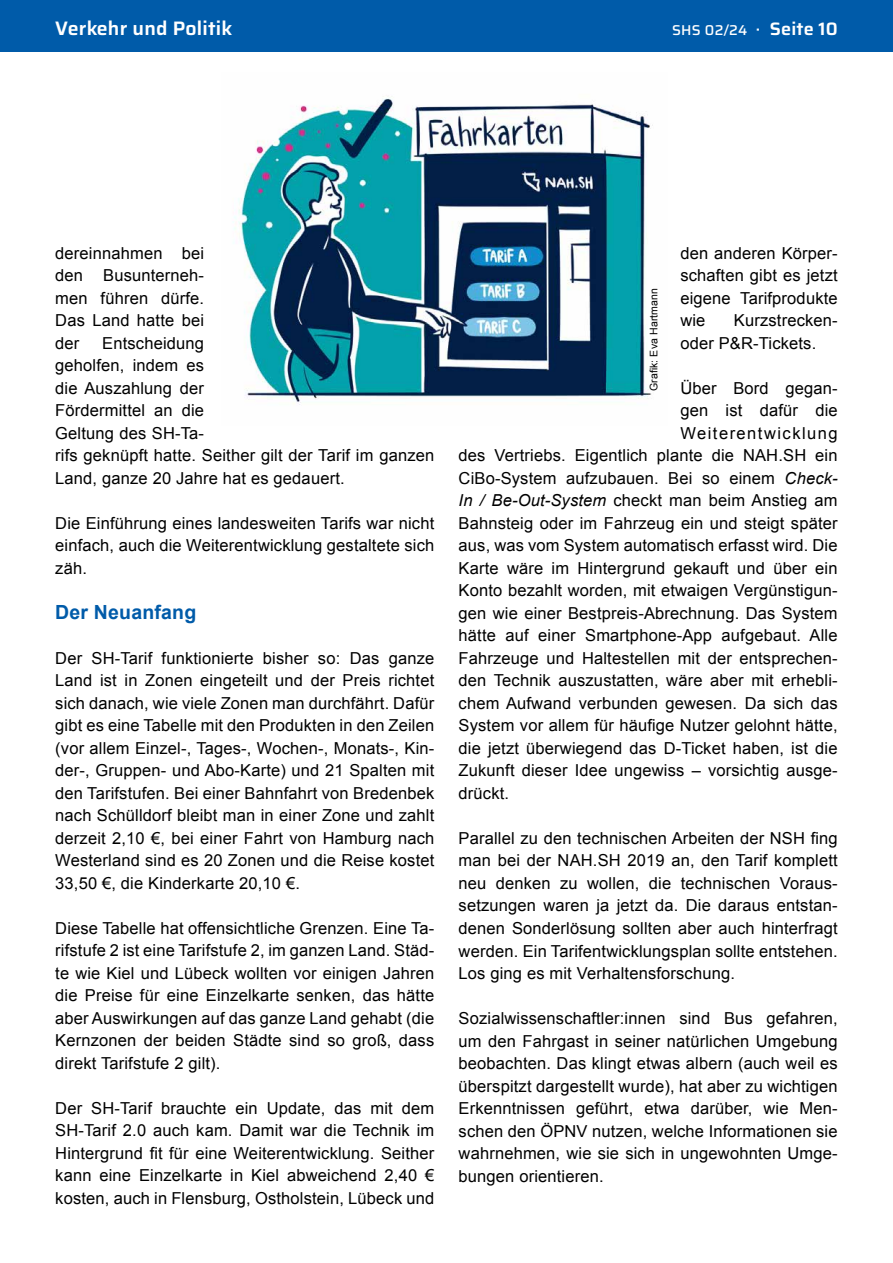
<style>
.page{position:relative;width:893px;height:1263px;background:#fff}
.page>*{position:absolute;margin:0;border:0;box-sizing:border-box;transform-origin:0 0}
.t1{font:600 19.5px "Saira";letter-spacing:.01em;color:#fff}
.t2{font:700 19.5px "Arial";letter-spacing:.01em;color:#005ba9}
.t3{font:16.5px/22.5px "Arial";letter-spacing:.01em;color:#000;text-align:justify}
.t4{font:16.5px "Arial";letter-spacing:.09em;color:#000}
.t5{font:500 14.25px "Saira";letter-spacing:.02em;color:#fff}
.t6{font:10.5px "Arial";letter-spacing:.01em;color:#000}
.s1{font-size:18px}
.s2{font-weight:600;font-size:18px}
.s3{font-style:italic}
</style>
<div class="page">
<img style="left:234px;top:96px;width:419px;height:309px">
<div style="left:0;top:0;width:893px;height:51px;background:#005ba9"></div>
<p class="t1" style="left:55px;top:12px;width:179px">Verkehr und Politik</p>
<p class="t5" style="left:672px;top:18px;width:167px">SHS 02/24 <span class="s1">·</span> <span class="s2">Seite 10</span></p>
<p class="t3" style="left:55px;top:242px;width:150px">dereinnahmen bei den Busunterneh&shy;men führen dürfe.<br>Das Land hatte bei der</p>
<p class="t3" style="left:55px;top:332px;width:381px;text-align:left;text-indent:47px">Entscheidung<br>geholfen, indem es<br>die Auszahlung der<br>Fördermittel an die<br>Geltung des SH-Ta-<br>rifs geknüpft hatte. Seither gilt der Tarif im ganzen<br>Land, ganze 20 Jahre hat es gedauert.</p>
<p class="t3" style="left:55px;top:512px;width:381px">Die Einführung eines landesweiten Tarifs war nicht einfach, auch die Weiterentwicklung gestaltete sich zäh.</p>
<p class="t2" style="left:55px;top:599px;width:143px">Der Neuanfang</p>
<p class="t3" style="left:55px;top:647px;width:381px">Der SH-Tarif funktionierte bisher so: Das ganze Land ist in Zonen eingeteilt und der Preis richtet sich danach, wie viele Zonen man durchfährt. Dafür gibt es eine Tabelle mit den Produkten in den Zeilen (vor allem Einzel-, Tages-, Wochen-, Monats-, Kin&shy;der-, Gruppen- und Abo-Karte) und 21 Spalten mit den Tarifstufen. Bei einer Bahnfahrt von Bredenbek nach Schülldorf bleibt man in einer Zone und zahlt derzeit 2,10 €, bei einer Fahrt von Hamburg nach Westerland sind es 20 Zonen und die Reise kostet 33,50 €, die Kinderkarte 20,10 €.</p>
<p class="t3" style="left:55px;top:917px;width:381px">Diese Tabelle hat offensichtliche Grenzen. Eine Ta&shy;rifstufe 2 ist eine Tarifstufe 2, im ganzen Land. Städ&shy;te wie Kiel und Lübeck wollten vor einigen Jahren die Preise für eine Einzelkarte senken, das hätte aber Auswirkungen auf das ganze Land gehabt (die Kernzonen der beiden Städte sind so groß, dass direkt Tarifstufe 2 gilt).</p>
<p class="t3" style="left:55px;top:1097px;width:381px">Der SH-Tarif brauchte ein Update, das mit dem SH-Tarif 2.0 auch kam. Damit war die Technik im Hintergrund fit für eine Weiterentwicklung. Seither kann eine Einzelkarte in Kiel abweichend 2,40 € kosten, auch in Flensburg, Ostholstein, Lübeck und</p>
<p class="t3" style="left:680px;top:242px;width:159px">den anderen Körper&shy;schaften gibt es jetzt eigene Tarifprodukte wie</p>
<p class="t6" style="left:647px;top:391px;width:104px;rotate:-90deg">Grafik: Eva Hartmann</p>
<p class="t3" style="left:680px;top:309px;width:159px;text-indent:54px">Kurzstrecken&shy;oder P&amp;R-Tickets.</p>
<p class="t3" style="left:680px;top:377px;width:159px">Über Bord gegan-</p>
<p class="t3" style="left:680px;top:399px;width:159px">gen ist dafür die</p>
<p class="t4" style="left:680px;top:422px;width:159px">Weiterentwicklung</p>
<p class="t3" style="left:459px;top:444px;width:380px">des Vertriebs. Eigentlich plante die NAH.SH ein</p>
<p class="t3" style="left:459px;top:467px;width:381px">CiBo-System aufzubauen. Bei so einem <span class="s3">Check-</span></p>
<p class="t3" style="left:459px;top:489px;width:381px"><span class="s3">In / Be-Out-System</span> checkt man beim Anstieg am</p>
<p class="t3" style="left:459px;top:512px;width:381px">Bahnsteig oder im Fahrzeug ein und steigt später</p>
<p class="t3" style="left:459px;top:534px;width:381px">aus, was vom System automatisch erfasst wird. Die</p>
<p class="t3" style="left:459px;top:557px;width:381px">Karte wäre im Hintergrund gekauft und über ein</p>
<p class="t3" style="left:459px;top:579px;width:380px">Konto bezahlt worden, mit etwaigen Vergünstigun-</p>
<p class="t3" style="left:459px;top:602px;width:380px">gen wie einer Bestpreis-Abrechnung. Das System</p>
<p class="t3" style="left:459px;top:624px;width:381px">hätte auf einer Smartphone-App aufgebaut. Alle</p>
<p class="t3" style="left:459px;top:647px;width:381px">Fahrzeuge und Haltestellen mit der entsprechen-</p>
<p class="t3" style="left:459px;top:669px;width:381px">den Technik auszustatten, wäre aber mit erhebli-</p>
<p class="t3" style="left:459px;top:692px;width:381px">chem Aufwand verbunden gewesen. Da sich das</p>
<p class="t3" style="left:459px;top:714px;width:381px">System vor allem für häufige Nutzer gelohnt hätte,</p>
<p class="t3" style="left:459px;top:737px;width:381px">die jetzt überwiegend das D-Ticket haben, ist die</p>
<p class="t3" style="left:459px;top:759px;width:381px">Zukunft dieser Idee ungewiss – vorsichtig ausge-</p>
<p class="t3" style="left:459px;top:782px;width:52px">drückt.</p>
<p class="t3" style="left:459px;top:827px;width:381px">Parallel zu den technischen Arbeiten der NSH fing man bei der NAH.SH 2019 an, den Tarif komplett neu denken zu wollen, die technischen Voraus&shy;setzungen waren ja jetzt da. Die daraus entstan&shy;denen Sonderlösung sollten aber auch hinterfragt werden. Ein Tarifentwicklungsplan sollte entstehen.<br>Los ging es mit Verhaltensforschung.</p>
<p class="t3" style="left:459px;top:1007px;width:381px">Sozialwissenschaftler:innen sind Bus gefahren, um den Fahrgast in seiner natürlichen Umgebung beobachten. Das klingt etwas albern (auch weil es überspitzt dargestellt wurde), hat aber zu wichtigen Erkenntnissen geführt, etwa darüber, wie Men&shy;schen den ÖPNV nutzen, welche Informationen sie wahrnehmen, wie sie sich in ungewohnten Umge&shy;bungen orientieren.</p>
</div>
